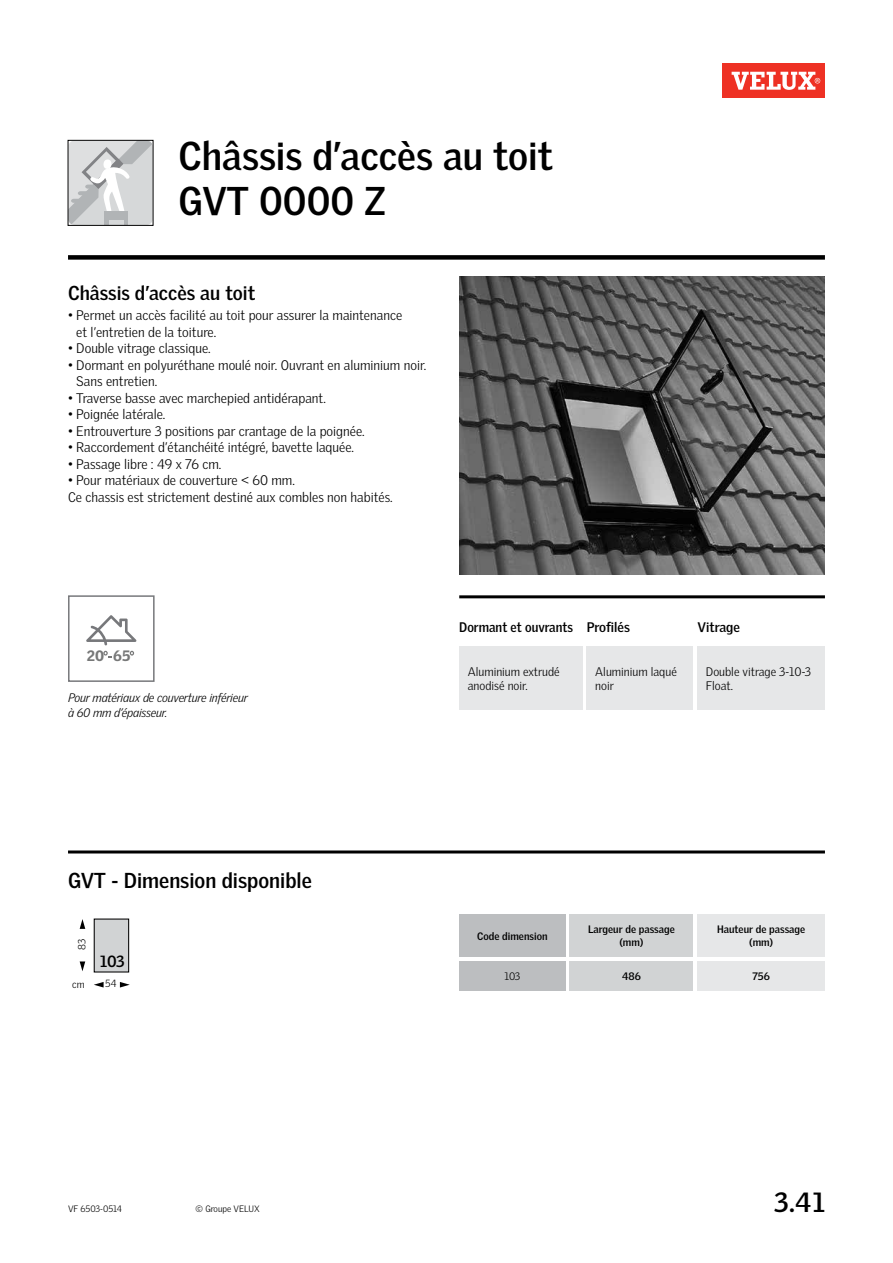
<style>
.page{position:relative;width:893px;height:1263px;background:#fff}
.page>*{position:absolute;margin:0;border:0;box-sizing:border-box;transform-origin:0 0}
.t1{font:700 39px/45px "Velux Gothic";color:#000}
.t2{font:700 27px "Velux Gothic";color:#000}
.t3{font:700 21px "Velux Gothic";color:#000}
.t4{font:700 19.5px "Velux Gothic";color:#000}
.t5{font:700 15.75px "Velux Gothic";color:#000}
.t6{font:900 14.7px "Velux Gothic";color:#777878}
.t7{font:300 13.5px/16.5px "Velux Gothic";color:#000}
.t8{font:700 13.5px "Velux Gothic";color:#000;scale:.95 1}
.t9{font:700 13.5px "Velux Gothic";color:#000}
.t10{font:300 12px/13.5px "Velux Gothic";color:#000}
.t11{font:italic 300 12px/15px "Velux Gothic";letter-spacing:-.015em;color:#000}
.t12{font:700 10.5px/13.5px "Velux Gothic";color:#000;text-align:center}
.t13{font:300 10.5px "Velux Gothic";color:#000}
.t14{font:300 10.2px "Velux Gothic";color:#000}
.t15{font:300 9px "Velux Gothic";color:#000}
</style>
<div class="page">
<div style="left:68px;top:255px;width:757px;height:5px;background:#000"></div>
<svg style="left:70px;top:142px;width:81px;height:81px;background:#d3d4d6"></svg>
<div style="left:104px;top:211px;width:24px;height:14px;background:#b1b4b6"></div>
<svg style="left:109px;top:221px;width:14px;height:4px"></svg>
<img style="left:459px;top:276px;width:366px;height:298px">
<hr style="left:459px;top:595px;width:366px;height:3px;background:#000">
<div style="left:459px;top:914px;width:107px;height:43px;background:#bcbec0"></div>
<div style="left:459px;top:961px;width:107px;height:30px;background:#bcbec0"></div>
<div style="left:570px;top:914px;width:123px;height:43px;background:#d1d3d4"></div>
<div style="left:570px;top:961px;width:123px;height:30px;background:#d1d3d4"></div>
<div style="left:697px;top:914px;width:128px;height:43px;background:#e6e7e8"></div>
<div style="left:697px;top:961px;width:128px;height:30px;background:#e6e7e8"></div>
<div style="left:94px;top:919px;width:35px;height:53px;background:#d1d3d4"></div>
<div style="left:94px;top:918px;width:35px;height:54px;border:1px solid #000"></div>
<svg style="left:80px;top:919px;width:5px;height:10px"></svg>
<svg style="left:80px;top:961px;width:5px;height:10px"></svg>
<svg style="left:120px;top:982px;width:10px;height:5px"></svg>
<svg style="left:94px;top:982px;width:10px;height:5px"></svg>
<svg style="left:86px;top:615px;width:50px;height:30px"></svg>
<svg style="left:103px;top:651px;width:9px;height:7px"></svg>
<svg style="left:130px;top:651px;width:4px;height:4px"></svg>
<div style="left:68px;top:595px;width:87px;height:87px;border:2px solid #77787b"></div>
<hr style="left:68px;top:850px;width:757px;height:3px;background:#000">
<div style="left:459px;top:646px;width:124px;height:64px;background:#e6e7e8"></div>
<div style="left:587px;top:646px;width:106px;height:64px;background:#e6e7e8"></div>
<div style="left:697px;top:646px;width:128px;height:64px;background:#e6e7e8"></div>
<div style="left:723px;top:64px;width:102px;height:34px;background:#ee3124"></div>
<svg style="left:732px;top:72px;width:88px;height:18px"></svg>
<h1 class="t1" style="left:179px;top:133px;width:376px">Châssis d’accès au toit<br>GVT 0000 Z</h1>
<h3 class="t4" style="left:68px;top:280px;width:189px">Châssis d’accès au toit</h3>
<p class="t7" style="left:76px;top:307px;width:327px;text-indent:-8px">• Permet un accès facilité au toit pour assurer la maintenance et l’entretien de la toiture.</p>
<p class="t7" style="left:68px;top:340px;width:144px">• Double vitrage classique.</p>
<p class="t7" style="left:76px;top:356px;width:352px;text-indent:-8px">• Dormant en polyuréthane moulé noir. Ouvrant en aluminium noir.<br>Sans entretien.</p>
<p class="t7" style="left:68px;top:389px;width:259px">• Traverse basse avec marchepied antidérapant.</p>
<p class="t7" style="left:68px;top:406px;width:99px">• Poignée latérale.</p>
<p class="t7" style="left:68px;top:422px;width:298px">• Entrouverture 3 positions par crantage de la poignée.</p>
<p class="t7" style="left:68px;top:439px;width:288px">• Raccordement d’étanchéité intégré, bavette laquée.</p>
<p class="t7" style="left:68px;top:455px;width:155px">• Passage libre : 49 x 76 cm.</p>
<p class="t7" style="left:68px;top:472px;width:326px">• Pour matériaux de couverture &lt; 60 mm.<br>Ce chassis est strictement destiné aux combles non habités.</p>
<p class="t6" style="left:87px;top:647px;width:45px">20 65</p>
<p class="t11" style="left:68px;top:690px;width:181px">Pour matériaux de couverture inférieur à 60 mm d’épaisseur.</p>
<p class="t9" style="left:587px;top:619px;width:45px">Profilés</p>
<p class="t8" style="left:459px;top:619px;width:121px">Dormant et ouvrants</p>
<p class="t9" style="left:697px;top:619px;width:44px">Vitrage</p>
<p class="t10" style="left:468px;top:665px;width:93px">Aluminium extrudé anodisé noir.</p>
<p class="t10" style="left:595px;top:665px;width:83px">Aluminium laqué noir</p>
<p class="t10" style="left:706px;top:665px;width:107px">Double vitrage 3-10-3<br>Float.</p>
<h3 class="t3" style="left:68px;top:867px;width:245px">GVT - Dimension disponible</h3>
<p class="t14" style="left:76px;top:950px;width:12px;rotate:-90deg">83</p>
<p class="t14" style="left:72px;top:978px;width:14px">cm</p>
<p class="t14" style="left:105px;top:977px;width:13px">54</p>
<p class="t5" style="left:100px;top:951px;width:26px">103</p>
<p class="t12" style="left:477px;top:929px;width:72px">Code dimension</p>
<p class="t13" style="left:504px;top:970px;width:18px">103</p>
<p class="t12" style="left:588px;top:922px;width:88px">Largeur de passage (mm)</p>
<p class="t12" style="left:622px;top:969px;width:20px">486</p>
<p class="t12" style="left:717px;top:922px;width:90px">Hauteur de passage (mm)</p>
<p class="t12" style="left:752px;top:969px;width:19px">756</p>
<p class="t15" style="left:68px;top:1203px;width:56px">VF 6503-0514</p>
<p class="t15" style="left:196px;top:1203px;width:66px">© Groupe VELUX</p>
<h2 class="t2" style="left:774px;top:1185px;width:52px">3.41</h2>
</div>
